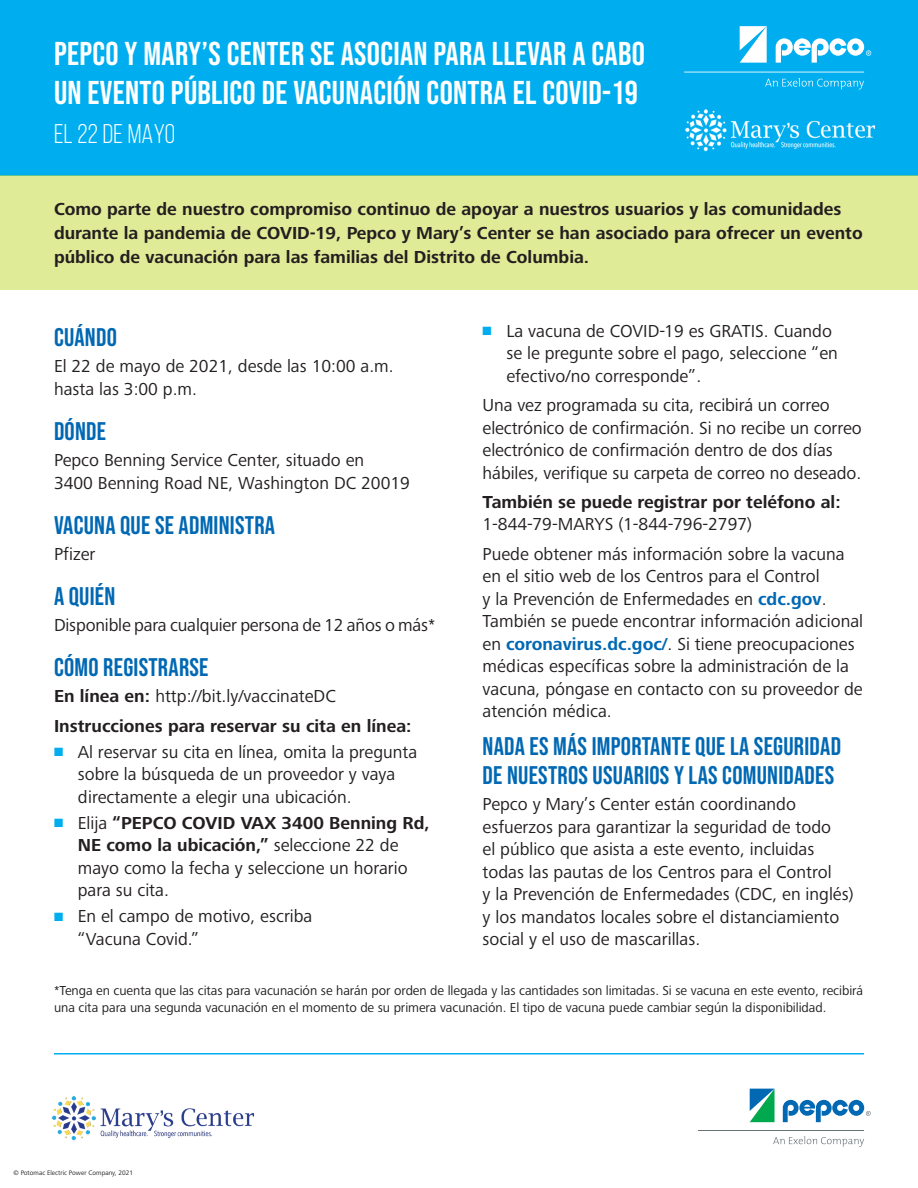
<style>
.page{position:relative;width:918px;height:1188px;background:#fff}
.page>*{position:absolute;margin:0;border:0;box-sizing:border-box;transform-origin:0 0}
.ParaStyle02-Leading{font:33px/39px "Bebas Neue";letter-spacing:.01em;color:#fff}
.ParaStyle02-Leading-2{font:27px "Bebas Neue";letter-spacing:.01em;color:#fff}
.SUBHEAD_1{font:25.5px/28.5px "Bebas Neue";letter-spacing:.01em;color:#0168b3}
.Body_Text{font:18px/22.5px "Frutiger Next Pro";color:#231f20}
.ParaStyle03-Leading{font:700 18px/24px "Frutiger Next Pro";color:#231f20}
.Body_Text-2{font:700 18px/22.5px "Frutiger Next Pro";color:#231f20}
.Body_Text-3{font:13.5px/16.5px "Frutiger Next Pro";letter-spacing:-.005em;color:#231f20}
.ParaStyle01-Leading{font:6.75px "Frutiger Next Pro";color:#231f20}
.s1{color:#00aeef}
.s2{font-weight:400}
.s3{font-weight:700;color:#0168b3}
.s4{font-weight:700}
</style>
<div class="page">
<div style="left:0;top:0;width:918px;height:176px;background:#00aeef"></div>
<svg style="left:684px;top:26px;width:187px;height:63px"></svg>
<svg style="left:773px;top:1136px;width:91px;height:11px"></svg>
<hr style="left:699px;top:1130px;width:165px;height:1px;background:#687379">
<svg style="left:783px;top:1100px;width:88px;height:22px"></svg>
<svg style="left:750px;top:1089px;width:25px;height:33px"></svg>
<div style="left:0;top:176px;width:918px;height:114px;background:#e0eb97"></div>
<img style="left:685px;top:109px;width:191px;height:43px">
<img style="left:51px;top:1095px;width:204px;height:46px">
<hr style="left:54px;top:1053px;width:810px;height:1px;background:#00aeef">
<p class="ParaStyle02-Leading" style="left:54px;top:33px;width:592px">PEPCO Y MARY’S CENTER SE ASOCIAN PARA LLEVAR A CABO<br>UN EVENTO PÚBLICO DE VACUNACIÓN CONTRA EL COVID-19</p>
<p class="ParaStyle02-Leading-2" style="left:54px;top:119px;width:123px">EL 22 DE MAYO</p>
<p class="ParaStyle03-Leading" style="left:54px;top:197px;width:810px">Como parte de nuestro compromiso continuo de apoyar a nuestros usuarios y las comunidades durante la pandemia de COVID-19, Pepco y Mary’s Center se han asociado para ofrecer un evento público de vacunación para las familias del Distrito de Columbia.</p>
<p class="Body_Text" style="left:506px;top:320px;width:333px;text-indent:-24px"><span class="s1">■</span> La vacuna de COVID-19 es GRATIS. Cuando se le pregunte sobre el pago, seleccione “en efectivo/no corresponde”.</p>
<p class="Body_Text" style="left:483px;top:394px;width:381px">Una vez programada su cita, recibirá un correo electrónico de confirmación. Si no recibe un correo electrónico de confirmación dentro de dos días hábiles, verifique su carpeta de correo no deseado.</p>
<p class="Body_Text-2" style="left:483px;top:491px;width:360px">También se puede registrar por teléfono al:<br><span class="s2">1-844-79-MARYS (1-844-796-2797)</span></p>
<p class="Body_Text" style="left:483px;top:542px;width:382px">Puede obtener más información sobre la vacuna en el sitio web de los Centros para el Control<br>y la Prevención de Enfermedades en <span class="s3">cdc.gov</span>.<br>También se puede encontrar información adicional en <span class="s3">coronavirus.dc.goc/</span>. Si tiene preocupaciones médicas específicas sobre la administración de la vacuna, póngase en contacto con su proveedor de atención médica.</p>
<p class="SUBHEAD_1" style="left:483px;top:732px;width:360px">NADA ES MÁS IMPORTANTE QUE LA SEGURIDAD<br>DE NUESTROS USUARIOS Y LAS COMUNIDADES</p>
<p class="Body_Text" style="left:483px;top:793px;width:372px">Pepco y Mary’s Center están coordinando esfuerzos para garantizar la seguridad de todo<br>el público que asista a este evento, incluidas todas las pautas de los Centros para el Control<br>y la Prevención de Enfermedades (CDC, en inglés) y los mandatos locales sobre el distanciamiento social y el uso de mascarillas.</p>
<p class="Body_Text-3" style="left:54px;top:983px;width:811px">*Tenga en cuenta que las citas para vacunación se harán por orden de llegada y las cantidades son limitadas. Si se vacuna en este evento, recibirá una cita para una segunda vacunación en el momento de su primera vacunación. El tipo de vacuna puede cambiar según la disponibilidad.</p>
<p class="SUBHEAD_1" style="left:54px;top:323px;width:64px">CUÁNDO</p>
<p class="Body_Text" style="left:54px;top:355px;width:341px">El 22 de mayo de 2021, desde las 10:00 a.m. hasta las 3:00 p.m.</p>
<p class="SUBHEAD_1" style="left:54px;top:417px;width:54px">DÓNDE</p>
<p class="Body_Text" style="left:54px;top:449px;width:358px">Pepco Benning Service Center, situado en<br>3400 Benning Road NE, Washington DC 20019</p>
<p class="SUBHEAD_1" style="left:54px;top:510px;width:223px">VACUNA QUE SE ADMINISTRA</p>
<p class="Body_Text" style="left:54px;top:543px;width:43px">Pfizer</p>
<p class="SUBHEAD_1" style="left:54px;top:582px;width:63px">A QUIÉN</p>
<p class="Body_Text" style="left:54px;top:614px;width:383px">Disponible para cualquier persona de 12 años o más*</p>
<p class="SUBHEAD_1" style="left:54px;top:653px;width:156px">CÓMO REGISTRARSE</p>
<p class="Body_Text" style="left:54px;top:685px;width:283px"><span class="s4">En línea en:</span> http://bit.ly/vaccinateDC</p>
<p class="Body_Text-2" style="left:54px;top:714px;width:359px">Instrucciones para reservar su cita en línea:</p>
<p class="Body_Text" style="left:78px;top:740px;width:341px;text-indent:-24px"><span class="s1">■</span> Al reservar su cita en línea, omita la pregunta sobre la búsqueda de un proveedor y vaya directamente a elegir una ubicación.</p>
<p class="Body_Text" style="left:78px;top:811px;width:354px;text-indent:-24px"><span class="s1">■</span> Elija <span class="s4">“PEPCO COVID VAX 3400 Benning Rd, NE como la ubicación,”</span> seleccione 22 de mayo como la fecha y seleccione un horario para su cita.</p>
<p class="Body_Text" style="left:78px;top:905px;width:236px;text-indent:-24px"><span class="s1">■</span> En el campo de motivo, escriba “Vacuna Covid.”</p>
<p class="ParaStyle01-Leading" style="left:14px;top:1168px;width:121px">© Potomac Electric Power Company, 2021</p>
</div>
